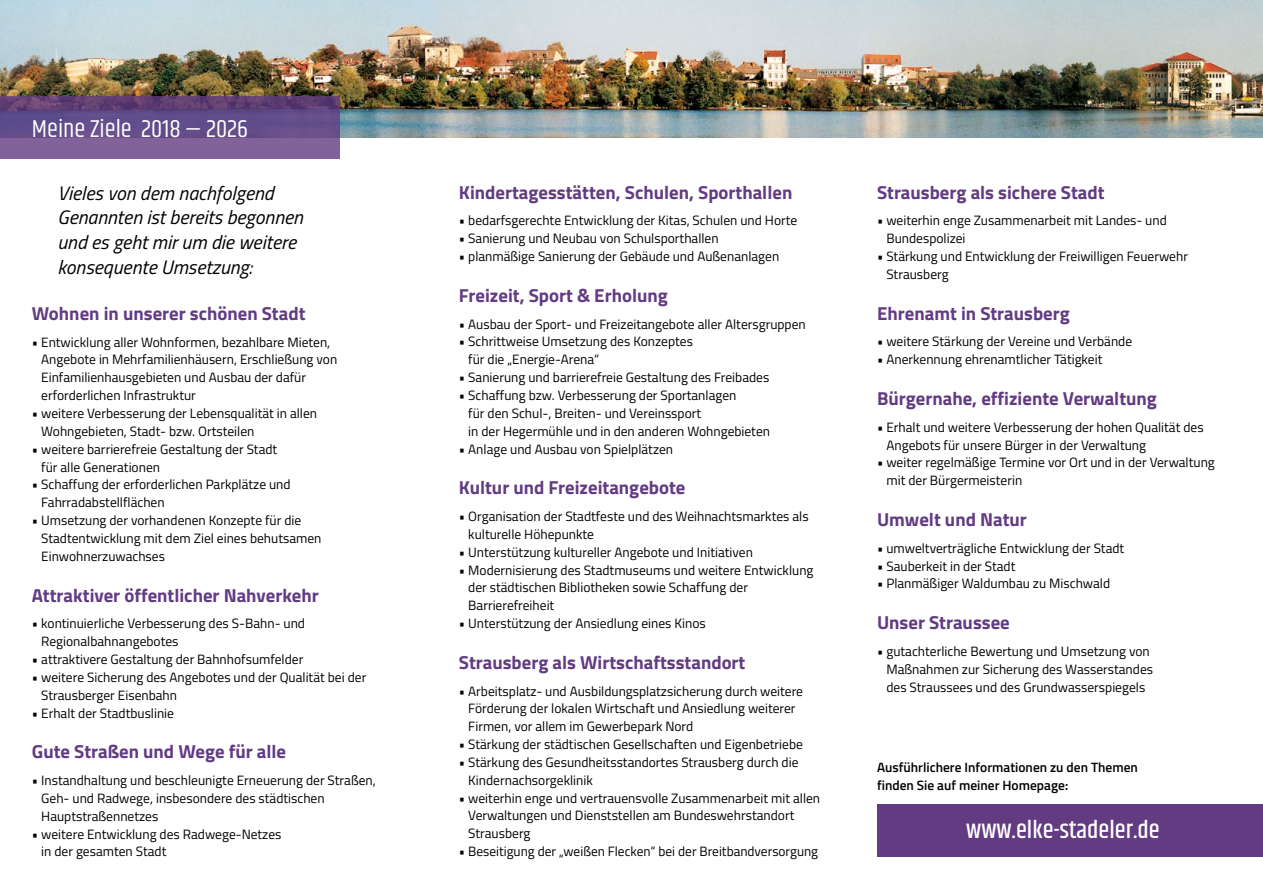
<style>
.page{position:relative;width:1263px;height:893px;background:#fff}
.page>*{position:absolute;margin:0;border:0;box-sizing:border-box;transform-origin:0 0}
.t1{font:500 24.9px "Khand";color:#fff}
.t2{font:24.9px "Khand";color:#fff}
.t3{font:italic 19.5px/24.8px "Titillium Web";color:#000}
.t4{font:700 18.75px "Titillium Web";color:#623b83}
.t5{font:13.5px/17.9px "Titillium Web";color:#000}
.t6{font:600 13.5px/17.9px "Titillium Web";color:#000}
</style>
<div class="page">
<div style="left:877px;top:804px;width:386px;height:52px;background:#623b83"></div>
<img style="left:0;top:0;width:425px;height:137px">
<img style="left:425px;top:0;width:838px;height:137px">
<svg style="left:0;top:96px;width:340px;height:62px;background:#6b5089"></svg>
<h1 class="t2" style="left:32px;top:114px;width:218px">Meine Ziele 2018 — 2026</h1>
<h2 class="t3" style="left:57px;top:179px;width:247px">Vieles von dem nachfolgend<br>Genannten ist bereits begonnen und es geht mir um die weitere konsequente Umsetzung:</h2>
<h3 class="t4" style="left:32px;top:299px;width:275px">Wohnen in unserer schönen Stadt</h3>
<p class="t5" style="left:41px;top:332px;width:298px;text-indent:-9px">• Entwicklung aller Wohnformen, bezahlbare Mieten, Angebote in Mehrfamilienhäusern, Erschließung von Einfamilienhausgebieten und Ausbau der dafür erforderlichen Infrastruktur</p>
<p class="t5" style="left:41px;top:404px;width:277px;text-indent:-9px">• weitere Verbesserung der Lebensqualität in allen<br>Wohngebieten, Stadt- bzw. Ortsteilen</p>
<p class="t5" style="left:41px;top:439px;width:238px;text-indent:-9px">• weitere barrierefreie Gestaltung der Stadt für alle Generationen</p>
<p class="t5" style="left:41px;top:475px;width:251px;text-indent:-9px">• Schaffung der erforderlichen Parkplätze und<br>Fahrradabstellflächen</p>
<p class="t5" style="left:41px;top:511px;width:282px;text-indent:-9px">• Umsetzung der vorhandenen Konzepte für die<br>Stadtentwicklung mit dem Ziel eines behutsamen<br>Einwohnerzuwachses</p>
<h3 class="t4" style="left:32px;top:581px;width:288px">Attraktiver öffentlicher Nahverkehr</h3>
<p class="t5" style="left:41px;top:614px;width:265px;text-indent:-9px">• kontinuierliche Verbesserung des S-Bahn- und<br>Regionalbahnangebotes</p>
<p class="t5" style="left:32px;top:650px;width:273px">• attraktivere Gestaltung der Bahnhofsumfelder</p>
<p class="t5" style="left:41px;top:667px;width:327px;text-indent:-9px">• weitere Sicherung des Angebotes und der Qualität bei der<br>Strausberger Eisenbahn</p>
<p class="t5" style="left:32px;top:703px;width:144px">• Erhalt der Stadtbuslinie</p>
<h3 class="t4" style="left:32px;top:737px;width:256px">Gute Straßen und Wege für alle</h3>
<p class="t5" style="left:41px;top:771px;width:336px;text-indent:-9px">• Instandhaltung und beschleunigte Erneuerung der Straßen,<br>Geh- und Radwege, insbesondere des städtischen<br>Hauptstraßennetzes</p>
<p class="t5" style="left:41px;top:824px;width:242px;text-indent:-9px">• weitere Entwicklung des Radwege-Netzes in der gesamten Stadt</p>
<h3 class="t4" style="left:459px;top:178px;width:335px">Kindertagesstätten, Schulen, Sporthallen</h3>
<p class="t5" style="left:459px;top:211px;width:340px">• bedarfsgerechte Entwicklung der Kitas, Schulen und Horte</p>
<p class="t5" style="left:459px;top:229px;width:261px">• Sanierung und Neubau von Schulsporthallen</p>
<p class="t5" style="left:459px;top:247px;width:322px">• planmäßige Sanierung der Gebäude und Außenanlagen</p>
<h3 class="t4" style="left:459px;top:281px;width:210px">Freizeit, Sport &amp; Erholung</h3>
<p class="t5" style="left:459px;top:314px;width:348px">• Ausbau der Sport- und Freizeitangebote aller Altersgruppen</p>
<p class="t5" style="left:468px;top:332px;width:226px;text-indent:-9px">• Schrittweise Umsetzung des Konzeptes für die „Energie-Arena“</p>
<p class="t5" style="left:459px;top:368px;width:312px">• Sanierung und barrierefreie Gestaltung des Freibades</p>
<p class="t5" style="left:468px;top:386px;width:303px;text-indent:-9px">• Schaffung bzw. Verbesserung der Sportanlagen<br>für den Schul-, Breiten- und Vereinssport<br>in der Hegermühle und in den anderen Wohngebieten</p>
<p class="t5" style="left:459px;top:439px;width:216px">• Anlage und Ausbau von Spielplätzen</p>
<h3 class="t4" style="left:459px;top:473px;width:228px">Kultur und Freizeitangebote</h3>
<p class="t5" style="left:468px;top:507px;width:342px;text-indent:-9px">• Organisation der Stadtfeste und des Weihnachtsmarktes als kulturelle Höhepunkte</p>
<p class="t5" style="left:459px;top:542px;width:295px">• Unterstützung kultureller Angebote und Initiativen</p>
<p class="t5" style="left:468px;top:560px;width:347px;text-indent:-9px">• Modernisierung des Stadtmuseums und weitere Entwicklung der städtischen Bibliotheken sowie Schaffung der<br>Barrierefreiheit</p>
<p class="t5" style="left:459px;top:614px;width:248px">• Unterstützung der Ansiedlung eines Kinos</p>
<h3 class="t4" style="left:459px;top:648px;width:288px">Strausberg als Wirtschaftsstandort</h3>
<p class="t5" style="left:468px;top:681px;width:336px;text-indent:-9px">• Arbeitsplatz- und Ausbildungsplatzsicherung durch weitere<br>Förderung der lokalen Wirtschaft und Ansiedlung weiterer<br>Firmen, vor allem im Gewerbepark Nord</p>
<p class="t5" style="left:459px;top:735px;width:346px">• Stärkung der städtischen Gesellschaften und Eigenbetriebe</p>
<p class="t5" style="left:468px;top:753px;width:332px;text-indent:-9px">• Stärkung des Gesundheitsstandortes Strausberg durch die<br>Kindernachsorgeklinik</p>
<p class="t5" style="left:468px;top:788px;width:353px;text-indent:-9px">• weiterhin enge und vertrauensvolle Zusammenarbeit mit allen<br>Verwaltungen und Dienststellen am Bundeswehrstandort<br>Strausberg</p>
<p class="t5" style="left:459px;top:842px;width:361px">• Beseitigung der „weißen Flecken“ bei der Breitbandversorgung</p>
<h3 class="t4" style="left:877px;top:178px;width:229px">Strausberg als sichere Stadt</h3>
<p class="t5" style="left:886px;top:211px;width:282px;text-indent:-9px">• weiterhin enge Zusammenarbeit mit Landes- und<br>Bundespolizei</p>
<p class="t5" style="left:886px;top:247px;width:303px;text-indent:-9px">• Stärkung und Entwicklung der Freiwilligen Feuerwehr<br>Strausberg</p>
<h3 class="t4" style="left:877px;top:299px;width:194px">Ehrenamt in Strausberg</h3>
<p class="t5" style="left:877px;top:332px;width:257px">• weitere Stärkung der Vereine und Verbände</p>
<p class="t5" style="left:877px;top:350px;width:227px">• Anerkennung ehrenamtlicher Tätigkeit</p>
<h3 class="t4" style="left:877px;top:384px;width:281px">Bürgernahe, effiziente Verwaltung</h3>
<p class="t5" style="left:886px;top:417px;width:319px;text-indent:-9px">• Erhalt und weitere Verbesserung der hohen Qualität des<br>Angebots für unsere Bürger in der Verwaltung</p>
<p class="t5" style="left:886px;top:453px;width:330px;text-indent:-9px">• weiter regelmäßige Termine vor Ort und in der Verwaltung mit der Bürgermeisterin</p>
<h3 class="t4" style="left:877px;top:505px;width:151px">Umwelt und Natur</h3>
<p class="t5" style="left:877px;top:538px;width:249px">• umweltverträgliche Entwicklung der Stadt</p>
<p class="t5" style="left:877px;top:556px;width:140px">• Sauberkeit in der Stadt</p>
<p class="t5" style="left:877px;top:574px;width:235px">• Planmäßiger Waldumbau zu Mischwald</p>
<h3 class="t4" style="left:877px;top:608px;width:134px">Unser Straussee</h3>
<p class="t5" style="left:886px;top:642px;width:268px;text-indent:-9px">• gutachterliche Bewertung und Umsetzung von<br>Maßnahmen zur Sicherung des Wasserstandes des Straussees und des Grundwasserspiegels</p>
<p class="t6" style="left:877px;top:758px;width:262px">Ausführlichere Informationen zu den Themen finden Sie auf meiner Homepage:</p>
<h1 class="t1" style="left:966px;top:814px;width:195px">www.elke-stadeler.de</h1>
</div>
